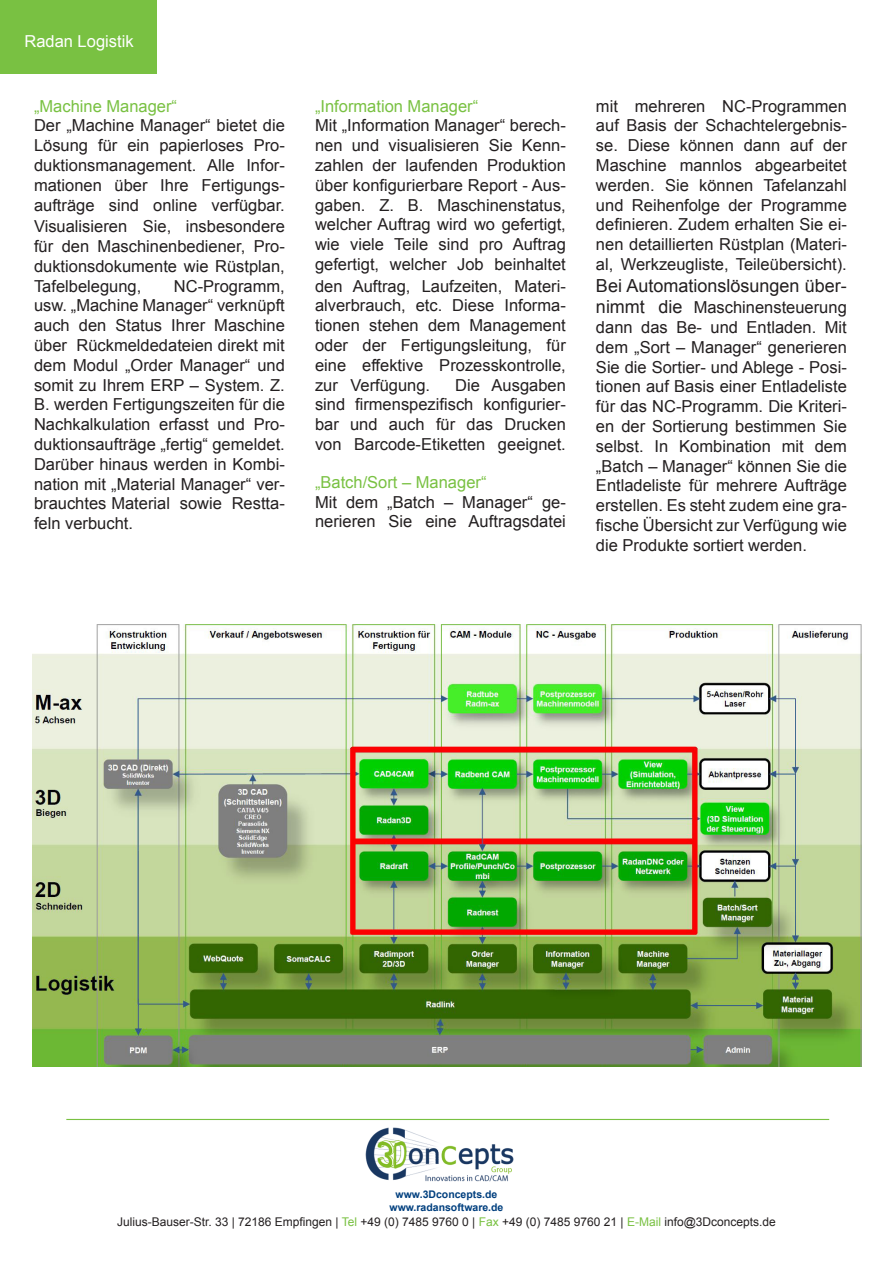
<style>
.page{position:relative;width:893px;height:1263px;background:#fff}
.page>*{position:absolute;margin:0;border:0;box-sizing:border-box;transform-origin:0 0}
.t1{font:18px "Arial";color:#231f20}
.t2{font:16.5px/19.8px "Arial";color:#231f20;text-align:justify}
.t3{font:16.5px "Arial";color:#79c142}
.t4{font:16.5px "Arial";color:#fff}
.t5{font:12px "Arial";color:#231f20}
.t6{font:700 10.5px "Arial";color:#003f7e}
.s1{font-size:18px}
.s2{color:#79c142}
</style>
<div class="page">
<div style="left:0;top:0;width:157px;height:73px;background:#79c142"></div>
<img style="left:33px;top:624px;width:828px;height:442px">
<hr style="left:66px;top:1119px;width:763px;height:1px;background:#79c142">
<img style="left:365px;top:1127px;width:149px;height:55px">
<p class="t4" style="left:24px;top:30px;width:111px">Radan Logistik</p>
<p class="t3" style="left:34px;top:95px;width:145px">„Machine Manager“</p>
<p class="t2" style="left:34px;top:116px;width:252px">Der „Machine Manager“ bietet die Lösung für ein papierloses Pro&shy;duktionsmanagement. Alle Infor&shy;mationen über Ihre Fertigungs&shy;aufträge sind online verfügbar.</p>
<p class="t2" style="left:34px;top:217px;width:252px">Visualisieren Sie, insbesondere für den Maschinenbediener, Pro&shy;duktionsdokumente wie Rüstplan, Tafelbelegung,</p>
<p class="t2" style="left:34px;top:276px;width:252px;text-indent:140px">NC-Programm, usw. „Machine Manager“ verknüpft auch den Status Ihrer Maschine über Rückmeldedateien direkt mit dem Modul „Order Manager“ und somit zu Ihrem ERP – System. Z.<br>B. werden Fertigungszeiten für die Nachkalkulation erfasst und Pro&shy;duktionsaufträge „fertig“ gemeldet.<br>Darüber hinaus werden in Kombi&shy;nation mit „Material Manager“ ver&shy;brauchtes Material sowie Restta&shy;feln verbucht.</p>
<p class="t3" style="left:315px;top:95px;width:165px">„Information Manager“</p>
<p class="t2" style="left:315px;top:116px;width:252px">Mit „Information Manager“ berech&shy;nen und visualisieren Sie Kenn&shy;zahlen der laufenden Produktion über konfigurierbare Report - Aus&shy;gaben. Z. B. Maschinenstatus, welcher Auftrag wird wo gefertigt, wie viele Teile sind pro Auftrag gefertigt, welcher Job beinhaltet</p>
<p class="t2" style="left:315px;top:276px;width:252px">den Auftrag, Laufzeiten, Materi&shy;alverbrauch, etc. Diese Informa&shy;tionen stehen dem Management oder der Fertigungsleitung, für eine effektive Prozesskontrolle, zur Verfügung.</p>
<p class="t2" style="left:315px;top:375px;width:252px;text-indent:140px">Die Ausgaben sind firmenspezifisch konfigurier&shy;bar und auch für das Drucken von Barcode-Etiketten geeignet.</p>
<p class="t3" style="left:315px;top:471px;width:173px">„Batch/Sort – Manager“</p>
<p class="t2" style="left:315px;top:492px;width:252px">Mit dem „Batch – Manager“ ge&shy;nerieren Sie eine Auftragsdatei</p>
<p class="t2" style="left:596px;top:96px;width:252px">mit mehreren NC-Programmen auf Basis der Schachtelergebnis&shy;se. Diese können dann auf der Maschine mannlos abgearbeitet werden. Sie können Tafelanzahl und Reihenfolge der Programme definieren. Zudem erhalten Sie ei&shy;nen detaillierten Rüstplan (Materi&shy;al, Werkzeugliste, Teileübersicht).</p>
<p class="t1" style="left:596px;top:273px;width:252px">Bei Automationslösungen über-</p>
<p class="t2" style="left:596px;top:298px;width:252px"><span class="s1">nimmt die</span> Maschinensteuerung dann das Be- und Entladen. Mit dem „Sort – Manager“ generieren Sie die Sortier- und Ablege - Posi&shy;tionen auf Basis einer Entladeliste für das NC-Programm. Die Kriteri&shy;en der Sortierung bestimmen Sie selbst. In Kombination mit dem „Batch – Manager“ können Sie die Entladeliste für mehrere Aufträge erstellen. Es steht zudem eine gra&shy;fische Übersicht zur Verfügung wie die Produkte sortiert werden.</p>
<p class="t6" style="left:396px;top:1187px;width:103px">www.3Dconcepts.de</p>
<p class="t6" style="left:389px;top:1201px;width:115px">www.radansoftware.de</p>
<p class="t5" style="left:117px;top:1214px;width:660px">Julius-Bauser-Str. 33 | 72186 Empfingen | <span class="s2">Tel</span> +49 (0) 7485 9760 0 | <span class="s2">Fax</span> +49 (0) 7485 9760 21 | <span class="s2">E-Mail</span> info@3Dconcepts.de</p>
</div>
